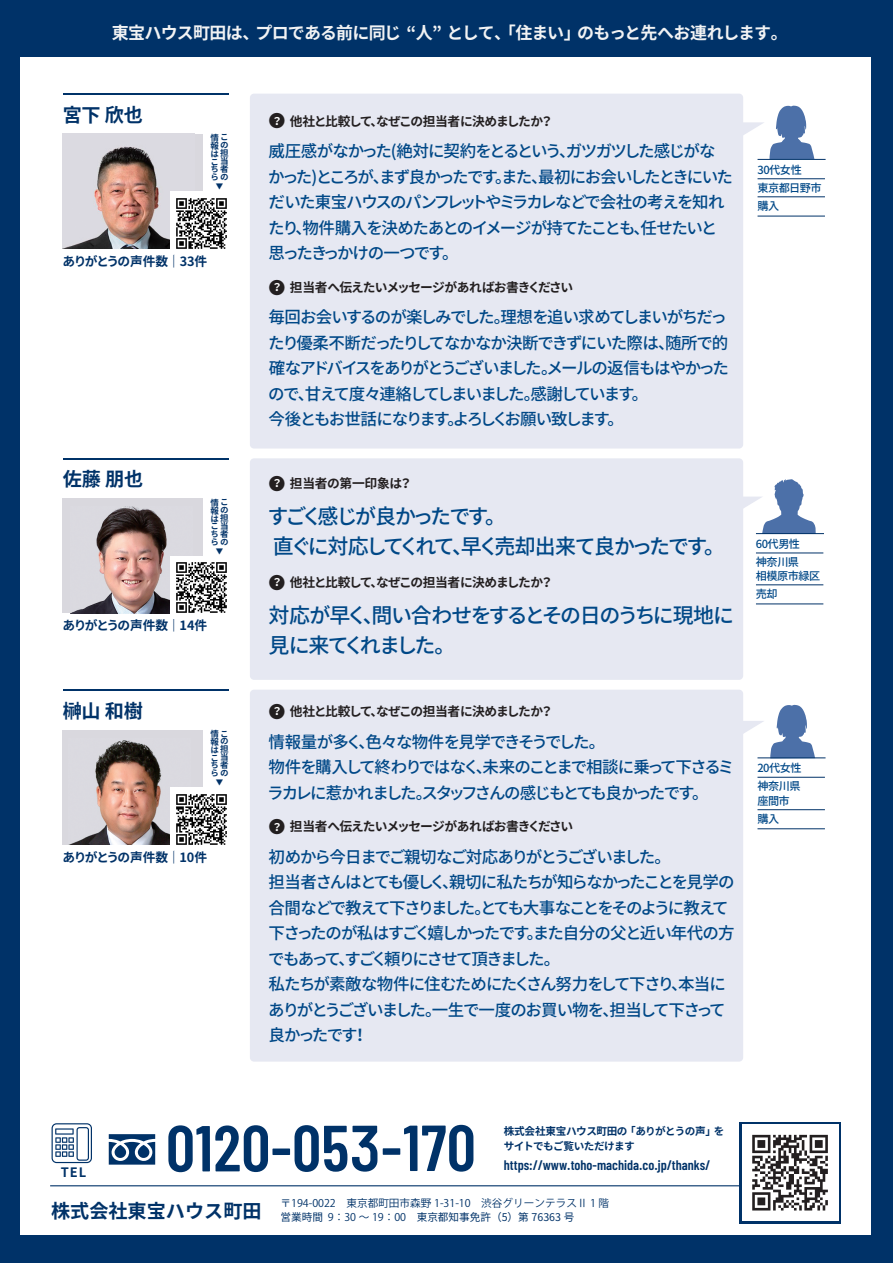
<style>
.page{position:relative;width:893px;height:1263px;background:#003268}
.page>*{position:absolute;margin:0;border:0;box-sizing:border-box;transform-origin:0 0}
.t1{font:600 64.8px "Barlow Condensed";letter-spacing:.01em;color:#003268}
.t2{font:500 21px/30px "Noto Sans CJ Kjp";letter-spacing:-.13em;color:#004887}
.t3{font:500 21px/30px "Noto Sans CJ Kjp";letter-spacing:-.075em;color:#004887}
.t4{font:700 19.2px "Noto Sans CJ Kjp";letter-spacing:-.01em;color:#003268}
.t5{font:700 16.95px "Noto Sans CJ Kjp";letter-spacing:-.05em;color:#f2f3f4}
.t6{font:500 16.5px/25.5px "Noto Sans CJ Kjp";letter-spacing:-.1em;color:#004887}
.t7{font:600 13.8px "Barlow Condensed";color:#003268}
.t8{font:700 13.05px "Noto Sans CJ Kjp";color:#003268}
.t9{font:700 12.75px "Noto Sans CJ Kjp";letter-spacing:-.05em;color:#231f20}
.t10{font:700 12.75px "Noto Sans CJ Kjp";letter-spacing:-.07em;color:#231f20}
.t11{font:700 12.75px "Noto Sans CJ Kjp";letter-spacing:-.055em;color:#003268}
.t12{font:700 12.75px "Noto Sans CJ Kjp";letter-spacing:-.025em;color:#231f20}
.t13{font:500 11.1px/18px "Noto Sans CJ Kjp";letter-spacing:-.04em;color:#004887}
.t14{font:10.65px "Noto Sans CJ Kjp";color:#003268}
.t15{font:10.65px "Koz Go Pr 6 N";color:#003268}
.t16{font:700 10.65px/14.9px "Noto Sans CJ Kjp";letter-spacing:-.045em;color:#003268}
.t17{font:700 8.55px/7.8px "Noto Sans CJ Kjp";color:#003268}
.t18{font:700 7.5px "Noto Sans CJ Kjp";color:#003268}
.s1{font-size:16.95px}
.s2{font-size:10.65px;color:#fff}
.s3{font-family:"Koz Go Pr 6 N"}
</style>
<div class="page">
<div style="left:20px;top:57px;width:850px;height:1177px;background:#fff"></div>
<div style="left:250px;top:690px;width:493px;height:371px;background:#e6e8f2;border-radius:4px"></div>
<svg style="left:743px;top:705px;width:72px;height:52px"></svg>
<hr style="left:757px;top:757px;width:68px;height:1px;background:#003268">
<hr style="left:757px;top:777px;width:68px;height:1px;background:#003268">
<hr style="left:757px;top:809px;width:68px;height:1px;background:#003268">
<hr style="left:757px;top:828px;width:68px;height:1px;background:#003268">
<div style="left:63px;top:730px;width:140px;height:114px;background:#d9d8de"></div>
<img style="left:71px;top:740px;width:99px;height:104px">
<div style="left:170px;top:787px;width:59px;height:61px;background:#fff"></div>
<img style="left:176px;top:794px;width:51px;height:51px">
<hr style="left:63px;top:690px;width:166px;height:1px;background:#003268">
<div style="left:250px;top:458px;width:493px;height:222px;background:#e6e8f2;border-radius:4px"></div>
<svg style="left:743px;top:479px;width:73px;height:54px"></svg>
<hr style="left:756px;top:533px;width:68px;height:1px;background:#003268">
<hr style="left:756px;top:553px;width:67px;height:1px;background:#003268">
<hr style="left:756px;top:584px;width:67px;height:1px;background:#003268">
<hr style="left:756px;top:604px;width:67px;height:1px;background:#003268">
<div style="left:63px;top:498px;width:140px;height:115px;background:#d9d8de"></div>
<img style="left:71px;top:506px;width:99px;height:107px">
<div style="left:170px;top:556px;width:59px;height:61px;background:#fff"></div>
<img style="left:176px;top:562px;width:51px;height:51px">
<hr style="left:63px;top:458px;width:166px;height:2px;background:#003268">
<div style="left:250px;top:94px;width:493px;height:354px;background:#e6e8f2;border-radius:4px"></div>
<svg style="left:743px;top:106px;width:74px;height:53px"></svg>
<hr style="left:757px;top:159px;width:69px;height:1px;background:#003268">
<hr style="left:757px;top:178px;width:68px;height:1px;background:#003268">
<hr style="left:757px;top:196px;width:68px;height:1px;background:#003268">
<hr style="left:757px;top:216px;width:68px;height:1px;background:#003268">
<div style="left:63px;top:134px;width:140px;height:114px;background:#d9d8de"></div>
<img style="left:65px;top:146px;width:105px;height:102px">
<div style="left:170px;top:191px;width:59px;height:61px;background:#fff"></div>
<img style="left:176px;top:198px;width:51px;height:51px">
<hr style="left:63px;top:94px;width:166px;height:1px;background:#003268">
<hr style="left:50px;top:1185px;width:753px;height:1px;background:#003268">
<svg style="left:109px;top:1134px;width:46px;height:30px"></svg>
<svg style="left:52px;top:1123px;width:40px;height:40px"></svg>
<div style="left:739px;top:1122px;width:102px;height:101px;background:linear-gradient(to bottom,#003268,#003268)"></div>
<div style="left:742px;top:1124px;width:96px;height:97px;background:#fff"></div>
<svg style="left:752px;top:1135px;width:76px;height:75px"></svg>
<p class="t5" style="left:112px;top:24px;width:677px">東宝ハウス町田は、プロである前に同じ “人” として、「住まい」のもっと先へお連れします。</p>
<p class="t4" style="left:63px;top:104px;width:82px">宮下 欣也</p>
<p class="t9" style="left:269px;top:114px;width:286px"><span class="s1">●</span><span class="s2">？</span> 他社と比較して、なぜこの担当者に決めましたか？</p>
<p class="t6" style="left:268px;top:139px;width:466px">威圧感がなかった(絶対に契約をとるという、ガツガツした感じがなかった)ところが、まず良かったです。また、最初にお会いしたときにいただいた東宝ハウスのパンフレットやミラカレなどで会社の考えを知れたり、物件購入を決めたあとのイメージが持てたことも、任せたいと思ったきっかけの一つです。</p>
<p class="t10" style="left:269px;top:280px;width:306px"><span class="s1">●</span><span class="s2">？</span> 担当者へ伝えたいメッセージがあればお書きください</p>
<p class="t6" style="left:268px;top:305px;width:462px">毎回お会いするのが楽しみでした。理想を追い求めてしまいがちだったり優柔不断だったりしてなかなか決断できずにいた際は、随所で的確なアドバイスをありがとうございました。メールの返信もはやかったので、甘えて度々連絡してしまいました。感謝しています。<br>今後ともお世話になります。よろしくお願い致します。</p>
<p class="t17" style="left:211px;top:134px;width:19px">情こ報は<br>こ当ち者らの</p>
<p class="t17" style="left:220px;top:141px;width:10px">の担</p>
<p class="t18" style="left:216px;top:182px;width:9px">▼</p>
<p class="t11" style="left:63px;top:254px;width:146px">ありがとうの声件数｜33件</p>
<p class="t4" style="left:63px;top:468px;width:82px">佐藤 朋也</p>
<p class="t17" style="left:211px;top:499px;width:19px">情こ報は<br>こ当ち者らの</p>
<p class="t17" style="left:220px;top:506px;width:10px">の担</p>
<p class="t18" style="left:216px;top:547px;width:9px">▼</p>
<p class="t11" style="left:63px;top:619px;width:146px">ありがとうの声件数｜14件</p>
<p class="t4" style="left:63px;top:700px;width:82px">榊山 和樹</p>
<p class="t17" style="left:211px;top:730px;width:19px">情こ報は<br>こ当ち者らの</p>
<p class="t17" style="left:220px;top:737px;width:10px">の担</p>
<p class="t18" style="left:216px;top:778px;width:9px">▼</p>
<p class="t11" style="left:63px;top:850px;width:146px">ありがとうの声件数｜10件</p>
<p class="t12" style="left:269px;top:476px;width:145px"><span class="s1">●</span><span class="s2">？</span> 担当者の第一印象は？</p>
<p class="t2" style="left:267px;top:501px;width:459px">すごく感じが良かったです。<br>直ぐに対応してくれて、早く売却出来て良かったです。</p>
<p class="t9" style="left:269px;top:575px;width:286px"><span class="s1">●</span><span class="s2">？</span> 他社と比較して、なぜこの担当者に決めましたか？</p>
<p class="t3" style="left:269px;top:601px;width:467px">対応が早く、問い合わせをするとその日のうちに現地に見に来てくれました。</p>
<p class="t9" style="left:269px;top:704px;width:286px"><span class="s1">●</span><span class="s2">？</span> 他社と比較して、なぜこの担当者に決めましたか？</p>
<p class="t6" style="left:267px;top:729px;width:469px">情報量が多く、色々な物件を見学できそうでした。<br>物件を購入して終わりではなく、未来のことまで相談に乗って下さるミラカレに惹かれました。スタッフさんの感じもとても良かったです。</p>
<p class="t10" style="left:269px;top:819px;width:306px"><span class="s1">●</span><span class="s2">？</span> 担当者へ伝えたいメッセージがあればお書きください</p>
<p class="t6" style="left:268px;top:844px;width:468px">初めから今日までご親切なご対応ありがとうございました。<br>担当者さんはとても優しく、親切に私たちが知らなかったことを見学の合間などで教えて下さりました。とても大事なことをそのように教えて下さったのが私はすごく嬉しかったです。また自分の父と近い年代の方でもあって、すごく頼りにさせて頂きました。<br>私たちが素敵な物件に住むためにたくさん努力をして下さり、本当にありがとうございました。一生で一度のお買い物を、担当して下さって良かったです！</p>
<p class="t13" style="left:757px;top:161px;width:66px">30代女性<br>東京都日野市購入</p>
<p class="t13" style="left:756px;top:535px;width:46px">60代男性神奈川県</p>
<p class="t13" style="left:756px;top:567px;width:66px">相模原市緑区売却</p>
<p class="t13" style="left:757px;top:759px;width:46px">20代女性神奈川県</p>
<p class="t13" style="left:757px;top:792px;width:34px">座間市購入</p>
<p class="t8" style="left:61px;top:1165px;width:27px">TEL</p>
<h1 class="t1" style="left:167px;top:1107px;width:310px">0120-053-170</h1>
<p class="t16" style="left:504px;top:1124px;width:222px">株式会社東宝ハウス町田の「ありがとうの声」をサイトでもご覧いただけます</p>
<p class="t7" style="left:504px;top:1156px;width:208px">https://www.toho-machida.co.jp/thanks/</p>
<p class="t15" style="left:281px;top:1197px;width:330px">〒194-0022　東京都町田市森野 1-31-10　渋谷グリーンテラスⅡ 1 階</p>
<p class="t14" style="left:51px;top:1211px;width:525px"><sup>株式会社東宝ハウス町田</sup> 営業時間 <span class="s3">9：30 ～ 19：00　</span>東京都知事免許（5）第 76363 号</p>
</div>
